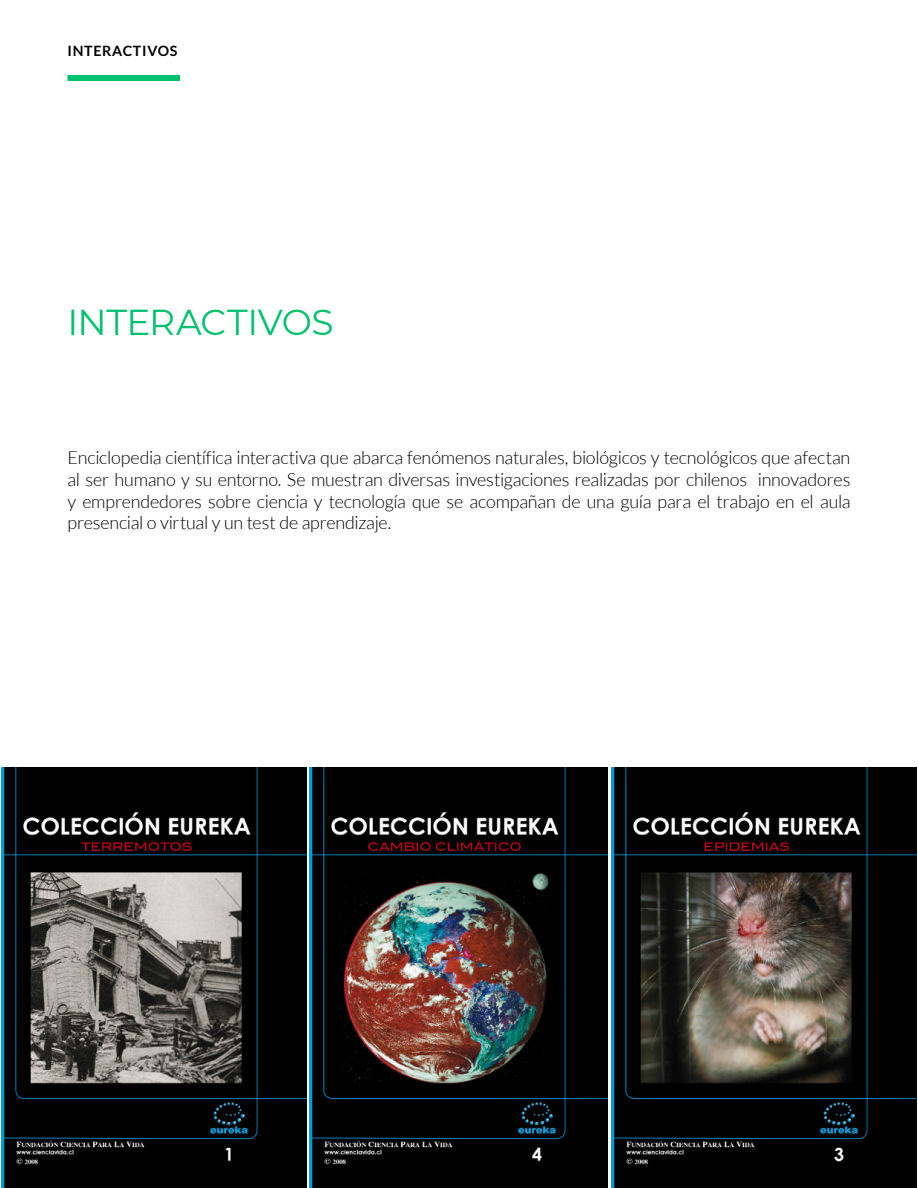
<style>
.page{position:relative;width:918px;height:1188px;background:#fff}
.page>*{position:absolute;margin:0;border:0;box-sizing:border-box;transform-origin:0 0}
.t1{font:36px "Montserrat";letter-spacing:-.01em;color:#00c16e}
.t2{font:300 18px/21.6px "Lato";letter-spacing:-.015em;color:#000;text-align:justify}
.t3{font:700 14.25px "Lato";letter-spacing:.05em;color:#000}
</style>
<div class="page">
<div style="left:68px;top:75px;width:112px;height:6px;background:#00c16e"></div>
<img style="left:309px;top:767px;width:299px;height:421px">
<img style="left:612px;top:767px;width:305px;height:421px">
<img style="left:1px;top:767px;width:305px;height:421px">
<p class="t3" style="left:68px;top:43px;width:112px">INTERACTIVOS</p>
<p class="t1" style="left:68px;top:297px;width:268px">INTERACTIVOS</p>
<p class="t2" style="left:68px;top:447px;width:785px">Enciclopedia científica interactiva que abarca fenómenos naturales, biológicos y tecnológicos que afectan al ser humano y su entorno. Se muestran diversas investigaciones realizadas por chilenos innovadores y emprendedores sobre ciencia y tecnología que se acompañan de una guía para el trabajo en el aula presencial o virtual y un test de aprendizaje.</p>
</div>
